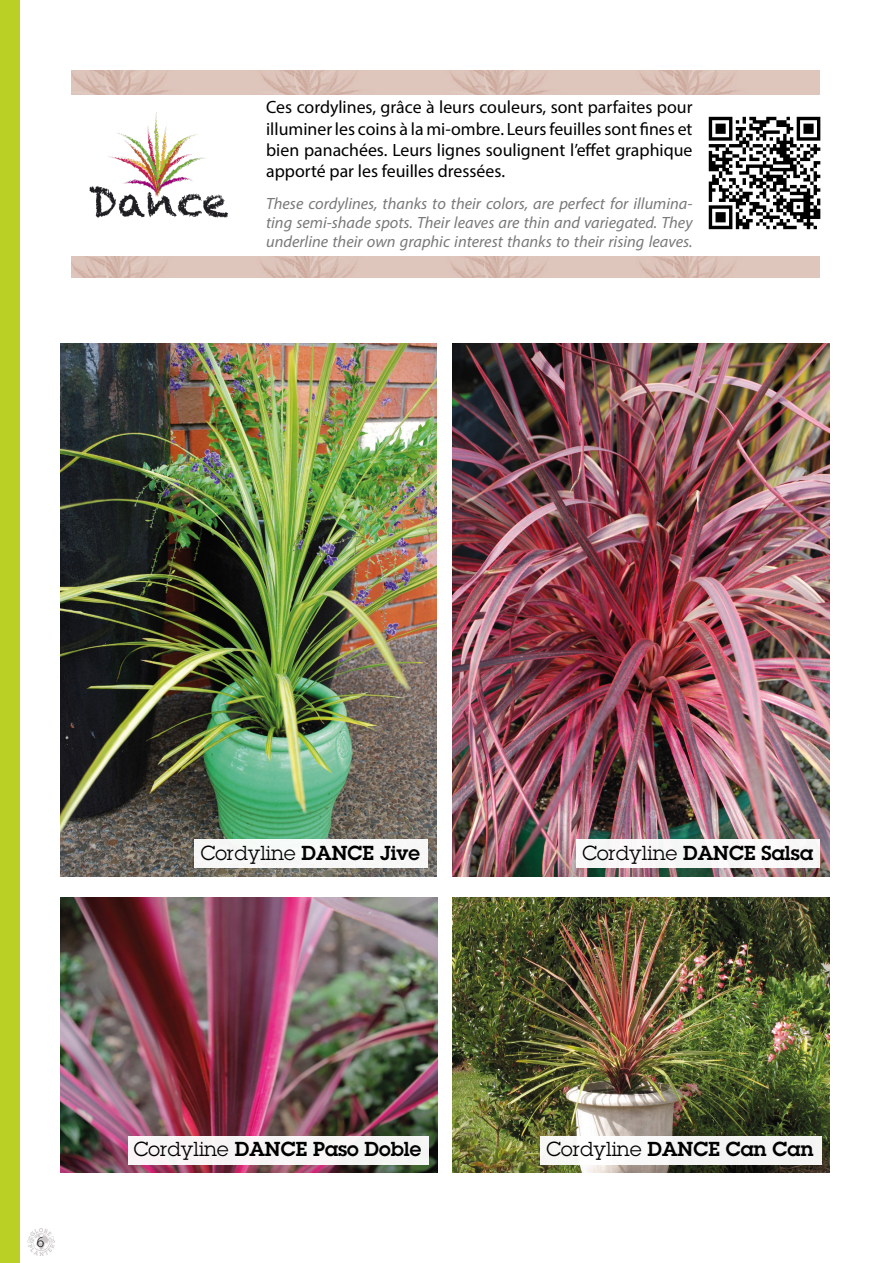
<style>
.page{position:relative;width:893px;height:1263px;background:#fff}
.page>*{position:absolute;margin:0;border:0;box-sizing:border-box;transform-origin:0 0}
.t1{font:600 19.8px "Lubalin Graph Std";color:#000}
.t2{font:19.8px "Lubalin Graph Std";color:#000}
.t3{font:17.85px/21.5px "Myriad Pro";color:#000;text-align:justify}
.t4{font:italic 16.35px/19.4px "Myriad Pro";color:#797979;text-align:justify}
.t5{font:300 15.45px "Myriad Pro";color:#000}
.s1{font-weight:600}
.s2{font-weight:400}
</style>
<div class="page">
<div style="left:0;top:0;width:20px;height:1263px;background:#bbd025"></div>
<img style="left:61px;top:344px;width:376px;height:532px">
<img style="left:453px;top:344px;width:376px;height:532px">
<img style="left:61px;top:897px;width:377px;height:275px">
<img style="left:453px;top:897px;width:377px;height:275px">
<div style="left:576px;top:840px;width:244px;height:28px;background:#f8f7f7"></div>
<div style="left:194px;top:840px;width:234px;height:28px;background:#f7f7f7"></div>
<div style="left:128px;top:1136px;width:301px;height:28px;background:#f7f5f5"></div>
<div style="left:540px;top:1136px;width:281px;height:28px;background:#f4f5f3"></div>
<img style="left:27px;top:1229px;width:27px;height:26px">
<img style="left:72px;top:71px;width:748px;height:207px">
<div style="left:58px;top:95px;width:773px;height:161px;background:#fff"></div>
<img style="left:708px;top:116px;width:113px;height:114px">
<img style="left:89px;top:112px;width:139px;height:106px">
<p class="t3" style="left:266px;top:96px;width:428px">Ces cordylines, grâce à leurs couleurs, sont parfaites pour illuminer les coins à la mi-ombre. Leurs feuilles sont fines et bien panachées. Leurs lignes soulignent l’effet graphique apporté par les feuilles dressées.</p>
<p class="t4" style="left:266px;top:193px;width:428px">These cordylines, thanks to their colors, are perfect for illumina&shy;ting semi-shade spots. Their leaves are thin and variegated. They underline their own graphic interest thanks to their rising leaves.</p>
<p class="t2" style="left:201px;top:841px;width:221px">Cordyline <span class="s1">DANCE Jive</span></p>
<p class="t1" style="left:582px;top:840px;width:232px"><span class="s2">Cordyline</span> DANCE Salsa</p>
<p class="t5" style="left:37px;top:1233px;width:9px">6</p>
<p class="t1" style="left:134px;top:1136px;width:289px"><span class="s2">Cordyline</span> DANCE Paso Doble</p>
<p class="t1" style="left:547px;top:1136px;width:268px"><span class="s2">Cordyline</span> DANCE Can Can</p>
</div>
